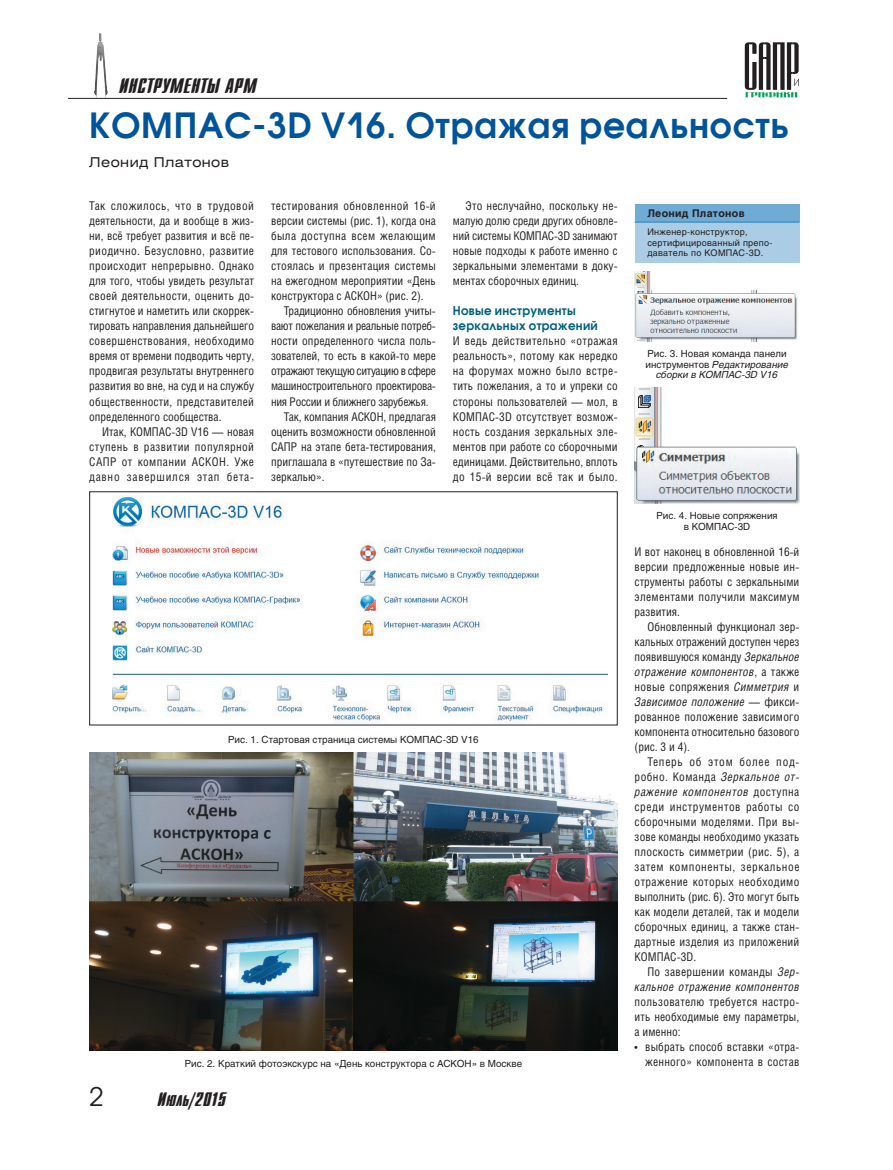
<style>
.page{position:relative;width:893px;height:1170px;background:#fff}
.page>*{position:absolute;margin:0;border:0;box-sizing:border-box;transform-origin:0 0}
.t1{font:700 34.5px "Avant Garde C";letter-spacing:.025em;color:#01549a}
.t2{font:25.5px "Avant Garde C";color:#231f20}
.t3{font:21px "Dagger C";letter-spacing:.025em;color:#231f20}
.t4{font:19.5px "Dagger C";letter-spacing:.025em;color:#231f20}
.t5{font:13.5px "Helios Ext";letter-spacing:.035em;color:#231f20}
.t6{font:12px/15px "Helios Cond";color:#231f20;text-align:justify}
.t7{font:12px "Helios Cond";letter-spacing:-.025em;color:#231f20}
.t8{font:italic 12px/15px "Helios Cond";letter-spacing:.025em;color:#231f20;text-align:right}
.t9{font:700 12px/15px "Avant Garde C";letter-spacing:.025em;color:#00627e}
.t10{font:12px "Helios Cond";letter-spacing:-.035em;color:#231f20}
.t11{font:700 10.5px "Helios";letter-spacing:.03em;color:#231f20}
.t12{font:9.75px/10.5px "Helios";color:#231f20;text-align:center}
.t13{font:9px/10.5px "Helios";letter-spacing:.03em;color:#231f20}
.s1{font-style:italic}
.s2{font-style:normal}
</style>
<div class="page">
<img style="left:94px;top:33px;width:14px;height:65px">
<svg style="left:745px;top:42px;width:54px;height:55px"></svg>
<hr style="left:68px;top:98px;width:659px;height:1px;background:#231f20">
<div style="left:635px;top:205px;width:164px;height:57px;background:#aacce5"></div>
<div style="left:635px;top:205px;width:164px;height:17px;background:#70abd5"></div>
<hr style="left:635px;top:222px;width:164px;height:1px;background:#1a84bf">
<img style="left:112px;top:496px;width:496px;height:227px">
<div style="left:89px;top:491px;width:529px;height:234px;border:1px solid #231f20"></div>
<img style="left:89px;top:752px;width:529px;height:298px">
<img style="left:635px;top:271px;width:163px;height:70px">
<img style="left:635px;top:388px;width:164px;height:115px">
<h3 class="t3" style="left:119px;top:74px;width:139px">инструменты арм</h3>
<h1 class="t1" style="left:89px;top:104px;width:701px">КОМПАС-3D V16. Отражая реальность</h1>
<p class="t5" style="left:89px;top:154px;width:142px">Леонид Платонов</p>
<p class="t6" style="left:89px;top:198px;width:166px">Так сложилось, что в трудовой деятельности, да и вообще в жиз&shy;ни, всё требует развития и всё пе&shy;риодично. Безусловно, развитие происходит непрерывно. Однако для того, чтобы увидеть результат своей деятельности, оценить до&shy;стигнутое и наметить или скоррек&shy;тировать направления дальнейшего совершенствования, необходимо время от времени подводить черту, продвигая результаты внутреннего развития во вне, на суд и на службу общественности, представителей определенного сообщества.</p>
<p class="t6" style="left:89px;top:423px;width:166px;text-indent:13px">Итак, КОМПАС-3D V16 — новая ступень в развитии популярной САПР от компании АСКОН. Уже давно завершился этап бета-</p>
<p class="t6" style="left:271px;top:198px;width:166px">тестирования обновленной 16-й версии системы (рис. 1), когда она была доступна всем желающим для тестового использования. Со&shy;стоялась и презентация системы на ежегодном мероприятии «День конструктора с АСКОН» (рис. 2).</p>
<p class="t6" style="left:284px;top:303px;width:154px">Традиционно обновления учиты-</p>
<p class="t7" style="left:271px;top:319px;width:166px">вают пожелания и реальные потреб-</p>
<p class="t6" style="left:271px;top:333px;width:166px">ности определенного числа поль-</p>
<p class="t6" style="left:271px;top:348px;width:166px">зователей, то есть в какой-то мере</p>
<p class="t10" style="left:271px;top:364px;width:166px">отражают текущую ситуацию в сфере</p>
<p class="t7" style="left:271px;top:379px;width:166px">машиностроительного проектирова-</p>
<p class="t7" style="left:271px;top:394px;width:159px">ния России и ближнего зарубежья.</p>
<p class="t6" style="left:284px;top:408px;width:154px">Так, компания АСКОН, предлагая</p>
<p class="t6" style="left:271px;top:423px;width:166px">оценить возможности обновленной</p>
<p class="t6" style="left:271px;top:438px;width:166px">САПР на этапе бета-тестирования,</p>
<p class="t6" style="left:271px;top:453px;width:166px">приглашала в «путешествие по За-</p>
<p class="t6" style="left:271px;top:468px;width:55px">зеркалью».</p>
<p class="t6" style="left:453px;top:198px;width:166px;text-indent:13px">Это неслучайно, поскольку не&shy;малую долю среди других обновле&shy;ний системы КОМПАС-3D занимают новые подходы к работе именно с зеркальными элементами в доку&shy;ментах сборочных единиц.</p>
<p class="t9" style="left:453px;top:303px;width:147px">Новые инструменты зеркальных отражений</p>
<p class="t6" style="left:453px;top:333px;width:166px">И ведь действительно «отражая реальность», потому как нередко на форумах можно было встре&shy;тить пожелания, а то и упреки со стороны пользователей — мол, в КОМПАС-3D отсутствует возмож&shy;ность создания зеркальных эле&shy;ментов при работе со сборочными единицами. Действительно, вплоть до 15-й версии всё так и было.</p>
<p class="t12" style="left:228px;top:733px;width:252px">Рис. 1. Стартовая страница системы КОМПАС-3D V16</p>
<p class="t12" style="left:185px;top:1058px;width:339px">Рис. 2. Краткий фотоэкскурс на «День конструктора с АСКОН» в Москве</p>
<h2 class="t2" style="left:89px;top:1081px;width:16px">2</h2>
<h3 class="t4" style="left:157px;top:1089px;width:70px">Июль/2015</h3>
<p class="t11" style="left:647px;top:207px;width:99px">Леонид Платонов</p>
<p class="t13" style="left:647px;top:226px;width:127px">Инженер-конструктор, сертифицированный препо&shy;даватель по КОМПАС-3D.</p>
<p class="t12" style="left:646px;top:348px;width:144px">Рис. 3. Новая команда панели инструментов <span class="s1">Редактирование сборки в КОМПАС-3D V16</span></p>
<p class="t12" style="left:656px;top:510px;width:123px">Рис. 4. Новые сопряжения в КОМПАС-3D</p>
<p class="t6" style="left:635px;top:543px;width:166px">И вот наконец в обновленной 16-й версии предложенные новые ин&shy;струменты работы с зеркальными элементами получили максимум развития.</p>
<p class="t6" style="left:635px;top:618px;width:166px;text-indent:13px">Обновленный функционал зер&shy;кальных отражений доступен через появившуюся команду <span class="s1">Зеркальное отражение компонентов</span>, а также новые сопряжения <span class="s1">Симметрия</span> и <span class="s1">Зависимое положение</span> — фикси&shy;рованное положение зависимого компонента относительно базового (рис. 3 и 4).</p>
<p class="t6" style="left:635px;top:753px;width:166px;text-indent:13px">Теперь об этом более под&shy;робно. Команда <span class="s1">Зеркальное от&shy;ражение компонентов</span> доступна среди инструментов работы со сборочными моделями. При вы&shy;зове команды необходимо указать плоскость симметрии (рис. 5), а затем компоненты, зеркальное отражение которых необходимо выполнить (рис. 6). Это могут быть как модели деталей, так и модели сборочных единиц, а также стан&shy;дартные изделия из приложений КОМПАС-3D.</p>
<p class="t8" style="left:635px;top:963px;width:166px"><span class="s2">По завершении команды</span> Зер&shy;кальное отражение компонентов</p>
<p class="t6" style="left:635px;top:993px;width:166px">пользователю требуется настро&shy;ить необходимые ему параметры, а именно:</p>
<p class="t6" style="left:635px;top:1038px;width:166px;text-align:right">• выбрать способ вставки «отра&shy;женного» компонента в состав</p>
</div>
